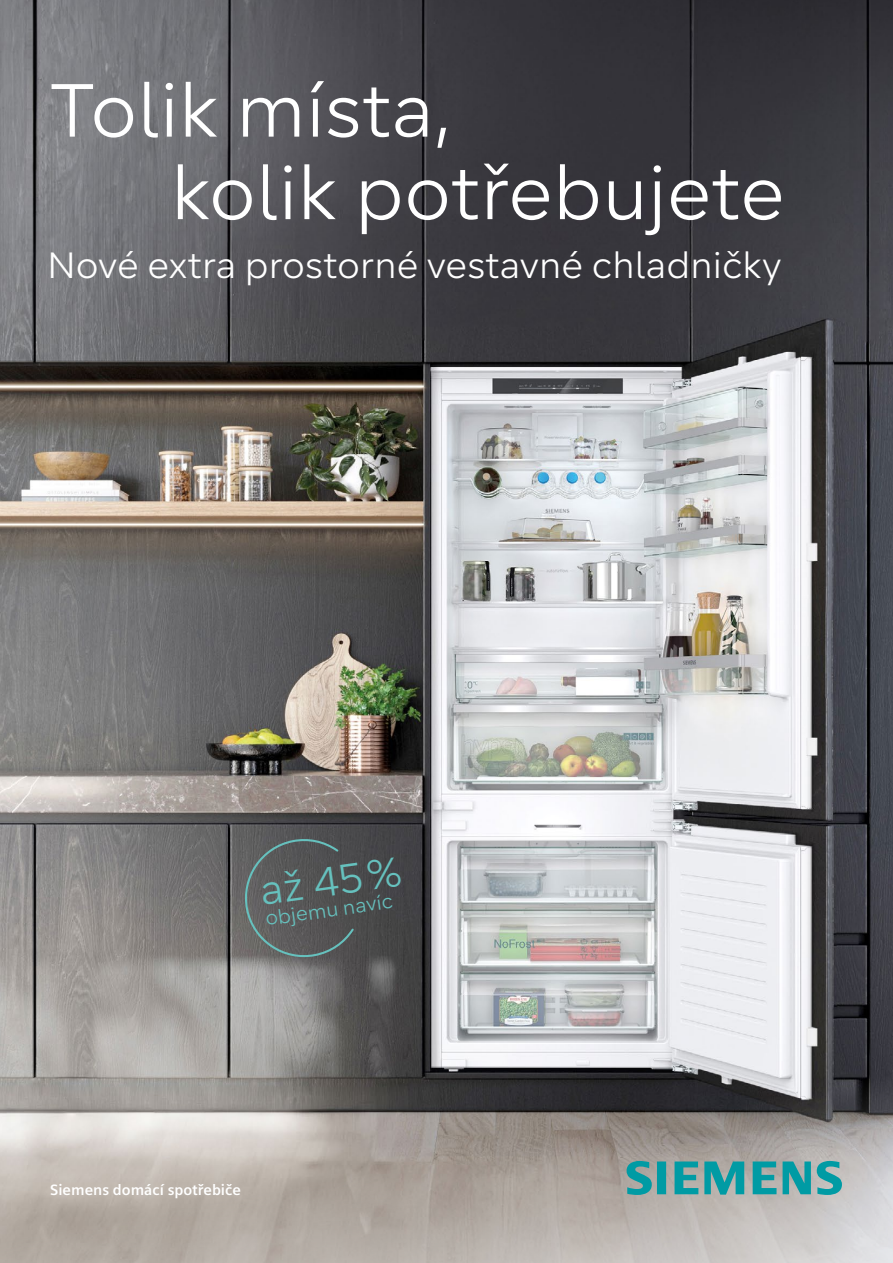
<style>
.page{position:relative;width:893px;height:1263px;background:#fff}
.page>*{position:absolute;margin:0;border:0;box-sizing:border-box;transform-origin:0 0}
.t1{font:75px/82.5px "Siemens Progress";color:#fff}
.t2{font:41.1px "Siemens Progress";color:#66c1be}
.t3{font:36.45px "Siemens Progress";color:#fff}
.t4{font:20.1px "Siemens Progress";color:#66c1be}
.t5{font:700 15px "Siemens Sans";color:#fff}
</style>
<div class="page">
<img style="left:0;top:0;width:893px;height:971px">
<svg style="left:0;top:971px;width:893px;height:292px;background:#a4a09d"></svg>
<svg style="left:627px;top:1161px;width:215px;height:34px;background:#52a4a6"></svg>
<svg style="left:241px;top:838px;width:115px;height:123px;background:#595c5c"></svg>
<h1 class="t1" style="left:171px;top:67px;width:616px;text-indent:-121px">Tolik místa,<br>kolik potřebujete</h1>
<p class="t3" style="left:47px;top:242px;width:736px">Nové extra prostorné vestavné chladničky</p>
<p class="t2" style="left:257px;top:864px;width:144px;rotate:-8deg">až 45 %</p>
<p class="t4" style="left:264px;top:905px;width:130px;rotate:-8deg">objemu navíc</p>
<p class="t5" style="left:50px;top:1181px;width:192px">Siemens domácí spotřebiče</p>
</div>
